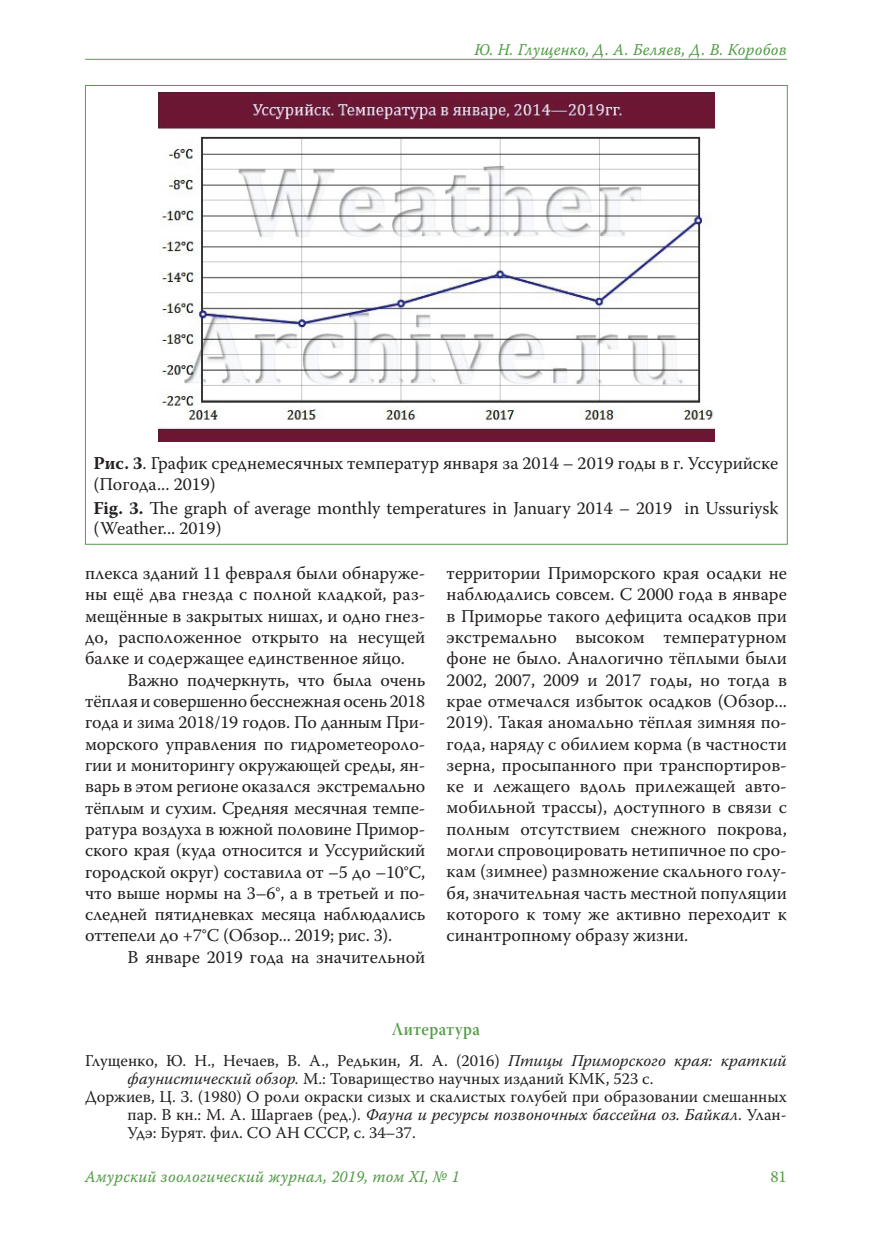
<style>
.page{position:relative;width:872px;height:1234px;background:#fff}
.page>*{position:absolute;margin:0;border:0;box-sizing:border-box;transform-origin:0 0}
.t1{font:18px/21.3px "Warnock Pro";color:#231f20;text-align:justify}
.t2{font:18px "Warnock Pro Semibold Subh";letter-spacing:.035em;color:#559d49;scale:.9 1}
.t3{font:16.5px "Warnock Pro";color:#231f20}
.t4{font:16.5px "Warnock Pro It Capt";letter-spacing:.01em;color:#559d49;scale:.95 1}
.t5{font:italic 16.5px "Warnock Pro";color:#231f20}
.t6{font:16.5px "Warnock Pro";color:#559d49}
.s1{font-weight:700}
.s2{font-style:italic}
.s3{font-style:normal}
</style>
<div class="page">
<hr style="left:85px;top:59px;width:702px;height:1px;background:#559d49">
<img style="left:158px;top:92px;width:556px;height:349px">
<p class="t4" style="left:474px;top:39px;width:330px">Ю. Н. Глущенко, Д. А. Беляев, Д. В. Коробов</p>
<p class="t1" style="left:94px;top:451px;width:686px"><span class="s1">Рис. 3</span>. График среднемесячных температур января за 2014 – 2019 годы в г. Уссурийске (Погода... 2019)</p>
<p class="t1" style="left:94px;top:498px;width:686px;line-height:19.8px"><span class="s1">Fig. 3.</span> The graph of average monthly temperatures in January 2014 – 2019 in Ussuriysk (Weather... 2019)</p>
<p class="t1" style="left:85px;top:562px;width:342px">плекса зданий 11 февраля были обнаруже&shy;ны ещё два гнезда с полной кладкой, раз&shy;мещённые в закрытых нишах, и одно гнез&shy;до, расположенное открыто на несущей балке и содержащее единственное яйцо.</p>
<p class="t1" style="left:85px;top:668px;width:342px;text-indent:43px">Важно подчеркнуть, что была очень тёплая и совершенно бесснежная осень 2018 года и зима 2018/19 годов. По данным При&shy;морского управления по гидрометеороло&shy;гии и мониторингу окружающей среды, ян&shy;варь в этом регионе оказался экстремально тёплым и сухим. Средняя месячная темпе&shy;ратура воздуха в южной половине Примор&shy;ского края (куда относится и Уссурийский городской округ) составила от –5 до –10°С, что выше нормы на 3–6°, а в третьей и по&shy;следней пятидневках месяца наблюдались оттепели до +7°С (Обзор... 2019; рис. 3).</p>
<p class="t1" style="left:128px;top:945px;width:299px">В январе 2019 года на значительной</p>
<p class="t1" style="left:446px;top:562px;width:342px">территории Приморского края осадки не наблюдались совсем. С 2000 года в январе в Приморье такого дефицита осадков при экстремально высоком температурном фоне не было. Аналогично тёплыми были 2002, 2007, 2009 и 2017 годы, но тогда в крае отмечался избыток осадков (Обзор...<br>2019). Такая аномально тёплая зимняя по&shy;года, наряду с обилием корма (в частности зерна, просыпанного при транспортиров&shy;ке и лежащего вдоль прилежащей авто&shy;мобильной трассы), доступного в связи с полным отсутствием снежного покрова, могли спровоцировать нетипичное по сро&shy;кам (зимнее) размножение скального голу&shy;бя, значительная часть местной популяции которого к тому же активно переходит к синантропному образу жизни.</p>
<p class="t2" style="left:392px;top:1018px;width:99px">Литература</p>
<p class="t3" style="left:85px;top:1050px;width:703px">Глущенко, Ю. Н., Нечаев, В. А., Редькин, Я. А. (2016) <span class="s2">Птицы Приморского края: краткий</span></p>
<p class="t3" style="left:128px;top:1068px;width:527px"><span class="s2">фаунистический обзор.</span> М.: Товарищество научных изданий КМК, 523 с.</p>
<p class="t3" style="left:85px;top:1086px;width:703px">Доржиев, Ц. З. (1980) О роли окраски сизых и скалистых голубей при образовании смешанных</p>
<p class="t5" style="left:128px;top:1104px;width:661px"><span class="s3">пар. В кн.: М. А. Шаргаев (ред.).</span> Фауна и ресурсы позвоночных бассейна оз. Байкал<span class="s3">. Улан-</span></p>
<p class="t3" style="left:128px;top:1122px;width:290px">Удэ: Бурят. фил. СО АН СССР, с. 34–37.</p>
<p class="t4" style="left:85px;top:1166px;width:396px">Амурский зоологический журнал, 2019, том XI, № 1</p>
<p class="t6" style="left:770px;top:1166px;width:18px">81</p>
</div>
